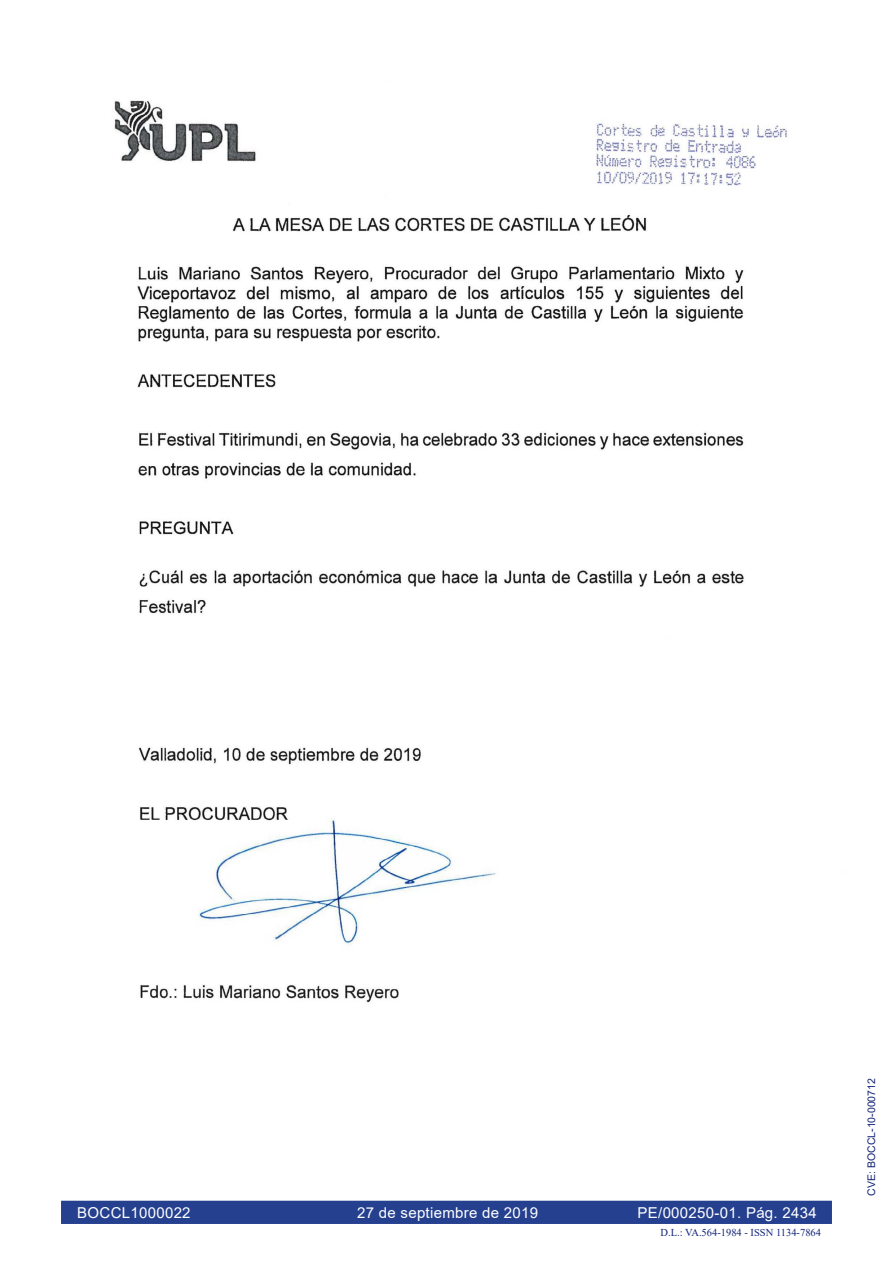
<style>
.page{position:relative;width:893px;height:1263px;background:#fff}
.page>*{position:absolute;margin:0;border:0;box-sizing:border-box;transform-origin:0 0}
.E_CVE{font:15px "Arial";letter-spacing:.02em;color:#fff}
.t1{font:10.5px "Times New Roman";color:#132477}
.t2{font:10.5px "Arial";color:#132477}
</style>
<div class="page">
<div style="left:60px;top:1200px;width:773px;height:25px;background:#25408f"></div>
<div style="left:60px;top:1199px;width:773px;height:26px;border:2px solid #fff"></div>
<img style="left:60px;top:100px;width:773px;height:1100px">
<p class="E_CVE" style="left:77px;top:1202px;width:115px">BOCCL1000022</p>
<p class="E_CVE" style="left:357px;top:1202px;width:183px">27 de septiembre de 2019</p>
<p class="E_CVE" style="left:638px;top:1202px;width:181px">PE/000250-01. Pág. 2434</p>
<p class="t1" style="left:661px;top:1225px;width:162px">D.L.: VA.564-1984 - ISSN 1134-7864</p>
<p class="t2" style="left:864px;top:1195px;width:119px;rotate:-90deg">CVE: BOCCL-10-000712</p>
</div>
